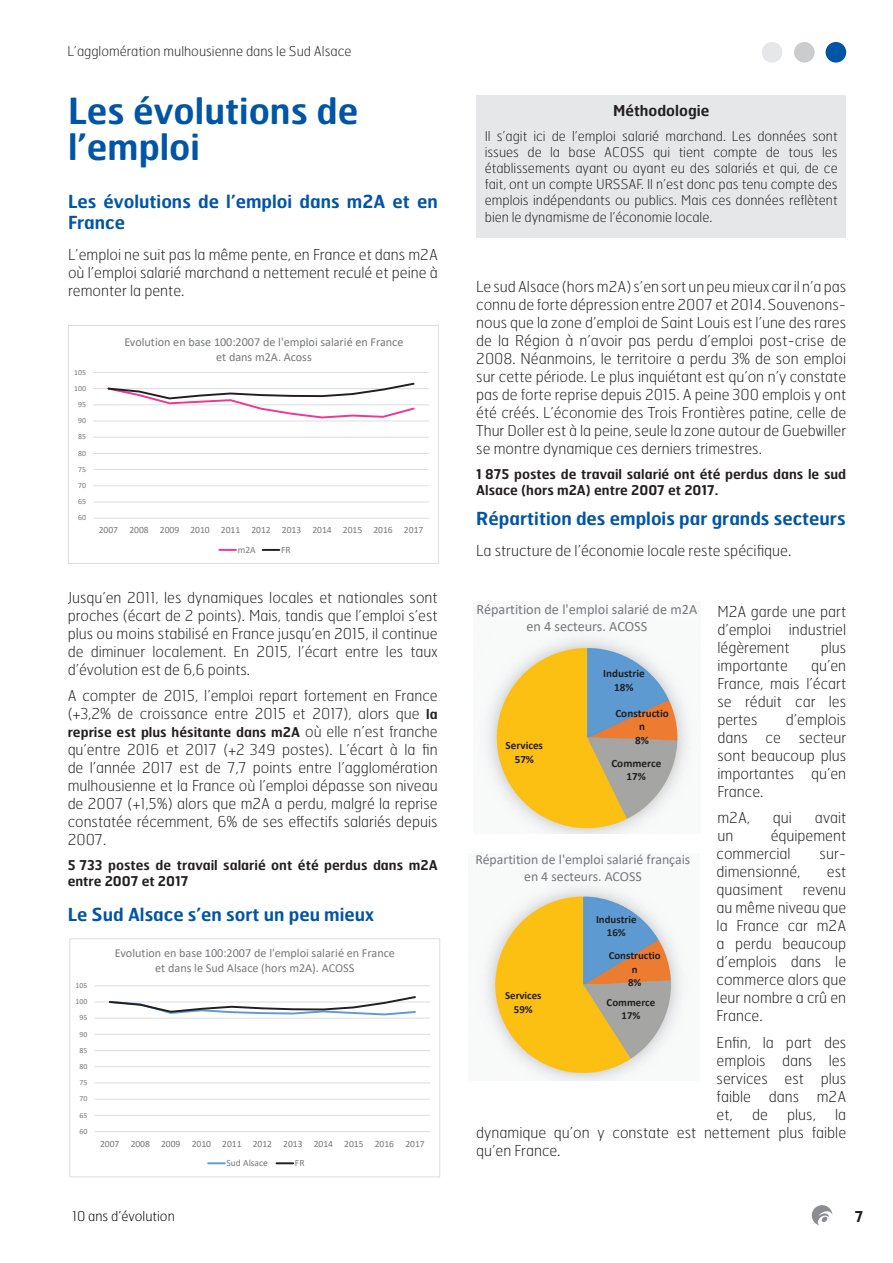
<style>
.page{position:relative;width:893px;height:1263px;background:#fff}
.page>*{position:absolute;margin:0;border:0;box-sizing:border-box;transform-origin:0 0}
.t1{font:600 36px/36px "Hermes FB";color:#0155a5}
.t2{font:600 18px/21.6px "Hermes FB";color:#0155a5}
.t3{font:100 15px/18px "Hermes FB";color:#231f20;text-align:justify}
.t4{font:600 15px "Hermes FB";color:#231f20}
.t5{font:14.25px/17.2px "Calibri";color:#76787b;text-align:center}
.t6{font:13.8px/16.8px "Calibri";letter-spacing:-.005em;color:#76787b;text-align:center}
.t7{font:100 13.5px/16.2px "Hermes FB";color:#231f20;text-align:justify}
.t8{font:600 13.5px/16.2px "Hermes FB";color:#231f20}
.t9{font:100 13.5px "Hermes FB";color:#000}
.t10{font:12.15px/14.9px "Calibri";color:#76787b;text-align:center}
.t11{font:700 11.1px/13.6px "Calibri";color:#231f20;text-align:center}
.t12{font:700 10.8px/13.2px "Calibri";color:#231f20;text-align:center}
.t13{font:9.6px "Calibri";letter-spacing:-.005em;color:#76787b}
.t14{font:7.8px "Calibri";color:#76787b}
.s1{font-weight:600;font-size:13.5px}
.s2{font-weight:100;font-size:15px}
</style>
<div class="page">
<div style="left:826px;top:42px;width:20px;height:21px;background:#0155a5;border-radius:50%"></div>
<div style="left:794px;top:42px;width:21px;height:21px;background:#cbccce;border-radius:50%"></div>
<div style="left:762px;top:42px;width:20px;height:21px;background:#e6e7e9;border-radius:50%"></div>
<svg style="left:812px;top:1205px;width:20px;height:20px"></svg>
<div style="left:476px;top:96px;width:370px;height:142px;background:#e6e7e9"></div>
<hr style="left:93px;top:502px;width:336px;height:1px;background:#dcdddf">
<hr style="left:93px;top:485px;width:336px;height:1px;background:#dcdddf">
<hr style="left:93px;top:469px;width:336px;height:1px;background:#dcdddf">
<hr style="left:93px;top:453px;width:336px;height:1px;background:#dcdddf">
<hr style="left:93px;top:437px;width:336px;height:1px;background:#dcdddf">
<hr style="left:93px;top:421px;width:336px;height:1px;background:#dcdddf">
<hr style="left:93px;top:404px;width:336px;height:1px;background:#dcdddf">
<hr style="left:93px;top:388px;width:336px;height:1px;background:#dcdddf">
<hr style="left:93px;top:372px;width:336px;height:1px;background:#dcdddf">
<hr style="left:93px;top:518px;width:336px;height:1px;background:#dcdddf">
<svg style="left:106px;top:382px;width:310px;height:37px"></svg>
<svg style="left:219px;top:549px;width:17px;height:2px"></svg>
<svg style="left:263px;top:549px;width:16px;height:2px"></svg>
<div style="left:68px;top:325px;width:371px;height:239px;border:1px solid #dcdddf"></div>
<hr style="left:95px;top:1115px;width:335px;height:1px;background:#dcdddf">
<hr style="left:95px;top:1099px;width:335px;height:1px;background:#dcdddf">
<hr style="left:95px;top:1083px;width:335px;height:1px;background:#dcdddf">
<hr style="left:95px;top:1066px;width:335px;height:1px;background:#dcdddf">
<hr style="left:95px;top:1050px;width:335px;height:1px;background:#dcdddf">
<hr style="left:95px;top:1034px;width:335px;height:1px;background:#dcdddf">
<hr style="left:95px;top:1018px;width:335px;height:1px;background:#dcdddf">
<hr style="left:95px;top:1002px;width:335px;height:1px;background:#dcdddf">
<hr style="left:95px;top:985px;width:335px;height:1px;background:#dcdddf">
<hr style="left:95px;top:1131px;width:335px;height:1px;background:#dcdddf">
<svg style="left:108px;top:996px;width:309px;height:20px"></svg>
<svg style="left:208px;top:1162px;width:17px;height:2px"></svg>
<svg style="left:276px;top:1162px;width:17px;height:2px"></svg>
<div style="left:69px;top:938px;width:371px;height:239px;border:1px solid #dcdddf"></div>
<svg style="left:482px;top:882px;width:214px;height:198px"></svg>
<svg style="left:479px;top:633px;width:214px;height:201px"></svg>
<p class="t7" style="left:67px;top:43px;width:285px">L’agglomération mulhousienne dans le Sud Alsace</p>
<h1 class="t1" style="left:68px;top:91px;width:292px">Les évolutions de l’emploi</h1>
<p class="t2" style="left:68px;top:190px;width:371px">Les évolutions de l’emploi dans m2A et en<br>France</p>
<p class="t3" style="left:68px;top:245px;width:371px">L’emploi ne suit pas la même pente, en France et dans m2A où l’emploi salarié marchand a nettement reculé et peine à remonter la pente.</p>
<p class="t14" style="left:74px;top:367px;width:13px">105</p>
<p class="t14" style="left:74px;top:383px;width:13px">100</p>
<p class="t14" style="left:78px;top:399px;width:9px">95</p>
<p class="t14" style="left:78px;top:415px;width:9px">90</p>
<p class="t14" style="left:78px;top:431px;width:9px">85</p>
<p class="t14" style="left:78px;top:448px;width:9px">80</p>
<p class="t14" style="left:78px;top:464px;width:9px">75</p>
<p class="t14" style="left:78px;top:480px;width:9px">70</p>
<p class="t14" style="left:78px;top:496px;width:9px">65</p>
<p class="t14" style="left:78px;top:512px;width:9px">60</p>
<p class="t10" style="left:124px;top:334px;width:281px">Evolution en base 100:2007 de l'emploi salarié en France et dans m2A. Acoss</p>
<p class="t13" style="left:99px;top:523px;width:326px">2007 2008 2009 2010 2011 2012 2013 2014 2015 2016 2017</p>
<p class="t13" style="left:238px;top:543px;width:19px">m2A</p>
<p class="t13" style="left:281px;top:543px;width:11px">FR</p>
<p class="t3" style="left:68px;top:588px;width:371px">Jusqu’en 2011, les dynamiques locales et nationales sont proches (écart de 2 points). Mais, tandis que l’emploi s’est plus ou moins stabilisé en France jusqu’en 2015, il continue de diminuer localement. En 2015, l’écart entre les taux d’évolution est de 6,6 points.</p>
<p class="t3" style="left:68px;top:686px;width:371px">A compter de 2015, l’emploi repart fortement en France (+3,2% de croissance entre 2015 et 2017), alors que <span class="s1">la</span></p>
<p class="t8" style="left:68px;top:724px;width:371px">reprise est plus hésitante dans m2A <span class="s2">où elle n’est franche</span></p>
<p class="t3" style="left:68px;top:740px;width:371px">qu’entre 2016 et 2017 (+2 349 postes). L’écart à la fin de l’année 2017 est de 7,7 points entre l’agglomération mulhousienne et la France où l’emploi dépasse son niveau de 2007 (+1,5%) alors que m2A a perdu, malgré la reprise constatée récemment, 6% de ses effectifs salariés depuis 2007.</p>
<p class="t8" style="left:68px;top:856px;width:371px">5 733 postes de travail salarié ont été perdus dans m2A entre 2007 et 2017</p>
<p class="t2" style="left:68px;top:902px;width:308px">Le Sud Alsace s’en sort un peu mieux</p>
<p class="t14" style="left:75px;top:980px;width:13px">105</p>
<p class="t14" style="left:75px;top:996px;width:13px">100</p>
<p class="t14" style="left:79px;top:1012px;width:9px">95</p>
<p class="t14" style="left:79px;top:1028px;width:9px">90</p>
<p class="t14" style="left:79px;top:1045px;width:9px">85</p>
<p class="t14" style="left:79px;top:1061px;width:9px">80</p>
<p class="t14" style="left:79px;top:1077px;width:9px">75</p>
<p class="t14" style="left:79px;top:1093px;width:9px">70</p>
<p class="t14" style="left:79px;top:1109px;width:9px">65</p>
<p class="t14" style="left:79px;top:1126px;width:9px">60</p>
<p class="t10" style="left:115px;top:945px;width:281px">Evolution en base 100:2007 de l'emploi salarié en France et dans le Sud Alsace (hors m2A). ACOSS</p>
<p class="t13" style="left:100px;top:1137px;width:326px">2007 2008 2009 2010 2011 2012 2013 2014 2015 2016 2017</p>
<p class="t13" style="left:227px;top:1156px;width:43px">Sud Alsace</p>
<p class="t13" style="left:295px;top:1156px;width:11px">FR</p>
<p class="t9" style="left:72px;top:1208px;width:104px">10 ans d’évolution</p>
<p class="t4" style="left:613px;top:101px;width:98px">Méthodologie</p>
<p class="t7" style="left:485px;top:127px;width:354px">Il s’agit ici de l’emploi salarié marchand. Les données sont issues de la base ACOSS qui tient compte de tous les établissements ayant ou ayant eu des salariés et qui, de ce fait, ont un compte URSSAF. Il n’est donc pas tenu compte des emplois indépendants ou publics. Mais ces données reflètent bien le dynamisme de l’économie locale.</p>
<p class="t3" style="left:476px;top:277px;width:371px">Le sud Alsace (hors m2A) s’en sort un peu mieux car il n’a pas connu de forte dépression entre 2007 et 2014. Souvenons&shy;nous que la zone d’emploi de Saint Louis est l’une des rares de la Région à n’avoir pas perdu d’emploi post-crise de 2008. Néanmoins, le territoire a perdu 3% de son emploi sur cette période. Le plus inquiétant est qu’on n’y constate pas de forte reprise depuis 2015. A peine 300 emplois y ont été créés. L’économie des Trois Frontières patine, celle de Thur Doller est à la peine, seule la zone autour de Guebwiller se montre dynamique ces derniers trimestres.</p>
<p class="t8" style="left:476px;top:465px;width:371px">1 875 postes de travail salarié ont été perdus dans le sud<br>Alsace (hors m2A) entre 2007 et 2017.</p>
<p class="t2" style="left:476px;top:507px;width:371px">Répartition des emplois par grands secteurs</p>
<p class="t3" style="left:476px;top:541px;width:316px">La structure de l’économie locale reste spécifique.</p>
<p class="t5" style="left:477px;top:600px;width:222px">Répartition de l'emploi salarié de m2A en 4 secteurs. ACOSS</p>
<p class="t3" style="left:717px;top:602px;width:130px">M2A garde une part d’emploi industriel légèrement</p>
<p class="t3" style="left:821px;top:638px;width:27px">plus</p>
<p class="t3" style="left:717px;top:656px;width:130px;text-indent:94px">qu’en France, mais l’écart se réduit car les pertes</p>
<p class="t3" style="left:717px;top:656px;width:72px">importante</p>
<p class="t11" style="left:603px;top:666px;width:43px">Industrie<br>18%</p>
<p class="t11" style="left:615px;top:706px;width:55px">Constructio n<br>8%</p>
<p class="t11" style="left:611px;top:756px;width:51px">Commerce<br>17%</p>
<p class="t3" style="left:717px;top:710px;width:130px;text-indent:69px">d’emplois dans ce secteur sont beaucoup plus importantes qu’en France.</p>
<p class="t3" style="left:717px;top:808px;width:34px">m2A,</p>
<p class="t3" style="left:773px;top:808px;width:21px">qui</p>
<p class="t3" style="left:815px;top:808px;width:33px">avait</p>
<p class="t3" style="left:717px;top:826px;width:17px">un</p>
<p class="t11" style="left:506px;top:739px;width:39px">Services<br>57%</p>
<p class="t3" style="left:717px;top:826px;width:131px;text-indent:54px">équipement commercial</p>
<p class="t3" style="left:820px;top:844px;width:28px">sur-</p>
<p class="t6" style="left:476px;top:851px;width:216px">Répartition de l'emploi salarié français en 4 secteurs. ACOSS</p>
<p class="t3" style="left:717px;top:862px;width:85px">dimensionné,</p>
<p class="t3" style="left:827px;top:862px;width:21px">est</p>
<p class="t3" style="left:717px;top:880px;width:68px">quasiment</p>
<p class="t3" style="left:717px;top:880px;width:131px;text-indent:86px">revenu au même niveau que la France car m2A a perdu beaucoup d’emplois dans le commerce alors que leur nombre a crû en France.</p>
<p class="t3" style="left:717px;top:1033px;width:131px">Enfin, la part des emplois dans les services est plus faible dans m2A et,</p>
<p class="t12" style="left:596px;top:913px;width:42px">Industrie<br>16%</p>
<p class="t12" style="left:609px;top:949px;width:53px">Constructio n<br>8%</p>
<p class="t12" style="left:607px;top:996px;width:50px">Commerce<br>17%</p>
<p class="t12" style="left:505px;top:989px;width:38px">Services<br>59%</p>
<p class="t3" style="left:476px;top:1105px;width:371px;text-indent:359px">la dynamique qu’on y constate est nettement plus faible qu’en France.</p>
<p class="t3" style="left:752px;top:1105px;width:17px">de</p>
<p class="t3" style="left:787px;top:1105px;width:30px">plus,</p>
<p class="t4" style="left:855px;top:1207px;width:10px">7</p>
</div>
